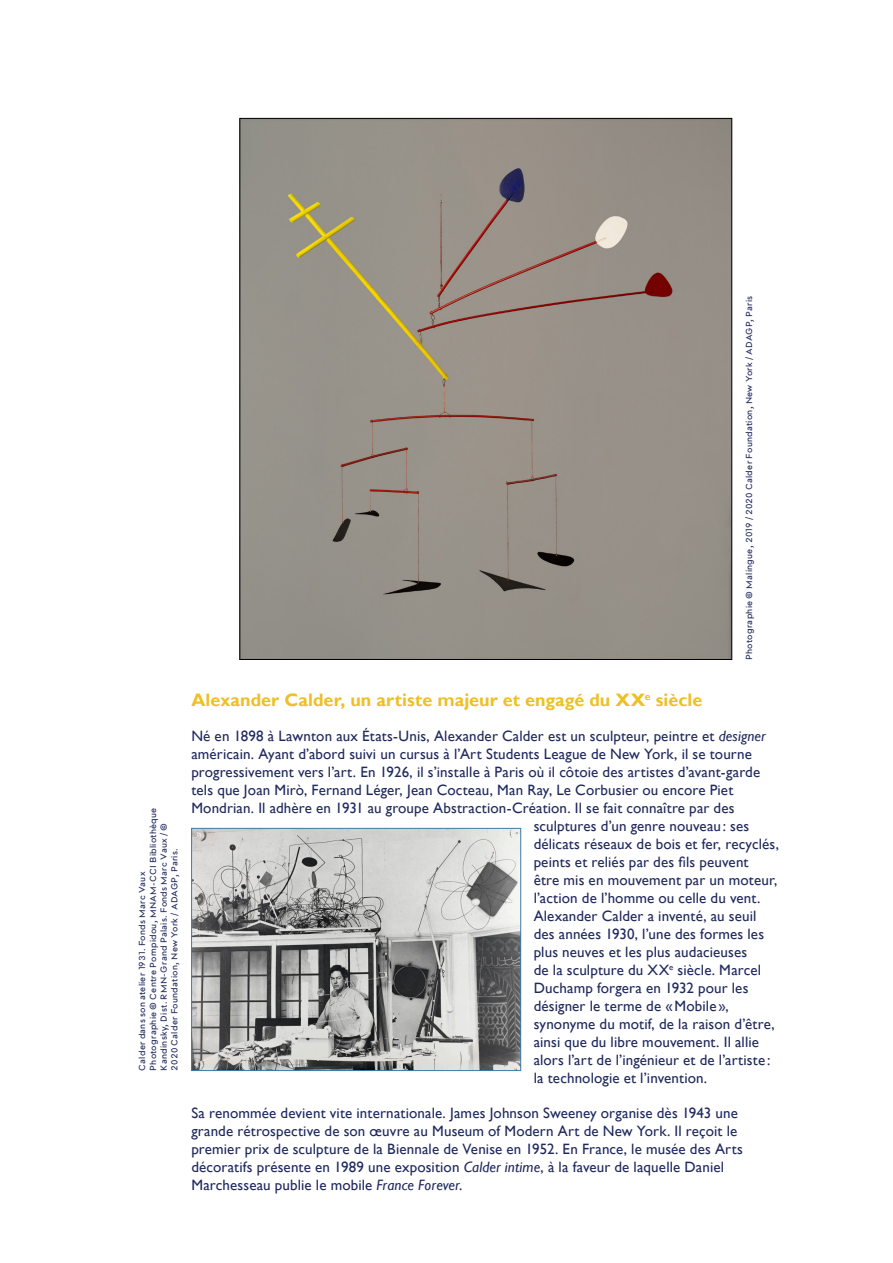
<style>
.page{position:relative;width:893px;height:1263px;background:#fff}
.page>*{position:absolute;margin:0;border:0;box-sizing:border-box;transform-origin:0 0}
.Sous-titre{font:700 18px "Gill Sans";letter-spacing:.005em;color:#edc024}
.Texte_courant{font:15px/18px "Gill Sans";letter-spacing:.01em;color:#20295e}
.t1{font:9px/10.8px "Kelvin Md AI Sansclair";letter-spacing:.025em;color:#20295e}
.s1{font-style:italic}
</style>
<div class="page">
<img style="left:193px;top:830px;width:326px;height:239px">
<div style="left:191px;top:828px;width:330px;height:243px;border:1px solid #3f7ca5"></div>
<div style="left:241px;top:120px;width:489px;height:538px;background:#979189"></div>
<p class="t1" style="left:744px;top:660px;width:366px;rotate:-90deg">Photographie © Malingue, 2019 / 2020 Calder Foundation, New York / ADAGP, Paris</p>
<p class="t1" style="left:137px;top:1071px;width:265px;rotate:-90deg">Calder dans son atelier 1931. Fonds Marc Vaux<br>Photographie © Centre Pompidou, MNAM-CCI Bibliothèque Kandinsky, Dist. RMN-Grand Palais. Fonds Marc Vaux / © 2020 Calder Foundation, New York / ADAGP, Paris.</p>
<p class="Sous-titre" style="left:191px;top:689px;width:512px">Alexander Calder, un artiste majeur et engagé du XX<sup>e</sup> siècle</p>
<p class="Texte_courant" style="left:191px;top:727px;width:576px">Né en 1898 à Lawnton aux États-Unis, Alexander Calder est un sculpteur, peintre et <span class="s1">designer</span></p>
<p class="Texte_courant" style="left:191px;top:745px;width:562px">américain. Ayant d’abord suivi un cursus à l’Art Students League de New York, il se tourne</p>
<p class="Texte_courant" style="left:191px;top:763px;width:570px">progressivement vers l’art. En 1926, il s’installe à Paris où il côtoie des artistes d’avant-garde</p>
<p class="Texte_courant" style="left:191px;top:781px;width:543px">tels que Joan Mirò, Fernand Léger, Jean Cocteau, Man Ray, Le Corbusier ou encore Piet</p>
<p class="Texte_courant" style="left:191px;top:799px;width:545px">Mondrian. Il adhère en 1931 au groupe Abstraction-Création. Il se fait connaître par des</p>
<p class="Texte_courant" style="left:534px;top:817px;width:217px">sculptures d’un genre nouveau: ses</p>
<p class="Texte_courant" style="left:534px;top:835px;width:247px">délicats réseaux de bois et fer, recyclés,</p>
<p class="Texte_courant" style="left:534px;top:853px;width:216px">peints et reliés par des fils peuvent</p>
<p class="Texte_courant" style="left:534px;top:871px;width:245px">être mis en mouvement par un moteur,</p>
<p class="Texte_courant" style="left:534px;top:889px;width:228px">l’action de l’homme ou celle du vent.</p>
<p class="Texte_courant" style="left:534px;top:907px;width:224px">Alexander Calder a inventé, au seuil</p>
<p class="Texte_courant" style="left:534px;top:925px;width:232px">des années 1930, l’une des formes les</p>
<p class="Texte_courant" style="left:534px;top:943px;width:215px">plus neuves et les plus audacieuses</p>
<p class="Texte_courant" style="left:534px;top:961px;width:229px">de la sculpture du XX<sup>e</sup> siècle. Marcel</p>
<p class="Texte_courant" style="left:534px;top:979px;width:216px">Duchamp forgera en 1932 pour les</p>
<p class="Texte_courant" style="left:534px;top:997px;width:197px">désigner le terme de «Mobile »,</p>
<p class="Texte_courant" style="left:534px;top:1015px;width:242px">synonyme du motif, de la raison d’être,</p>
<p class="Texte_courant" style="left:534px;top:1033px;width:227px">ainsi que du libre mouvement. Il allie</p>
<p class="Texte_courant" style="left:534px;top:1051px;width:238px">alors l’art de l’ingénieur et de l’artiste :</p>
<p class="Texte_courant" style="left:534px;top:1069px;width:175px">la technologie et l’invention.</p>
<p class="Texte_courant" style="left:191px;top:1104px;width:553px">Sa renommée devient vite internationale. James Johnson Sweeney organise dès 1943 une grande rétrospective de son œuvre au Museum of Modern Art de New York. Il reçoit le premier prix de sculpture de la Biennale de Venise en 1952. En France, le musée des Arts décoratifs présente en 1989 une exposition <span class="s1">Calder intime</span>, à la faveur de laquelle Daniel Marchesseau publie le mobile <span class="s1">France Forever</span>.</p>
</div>
